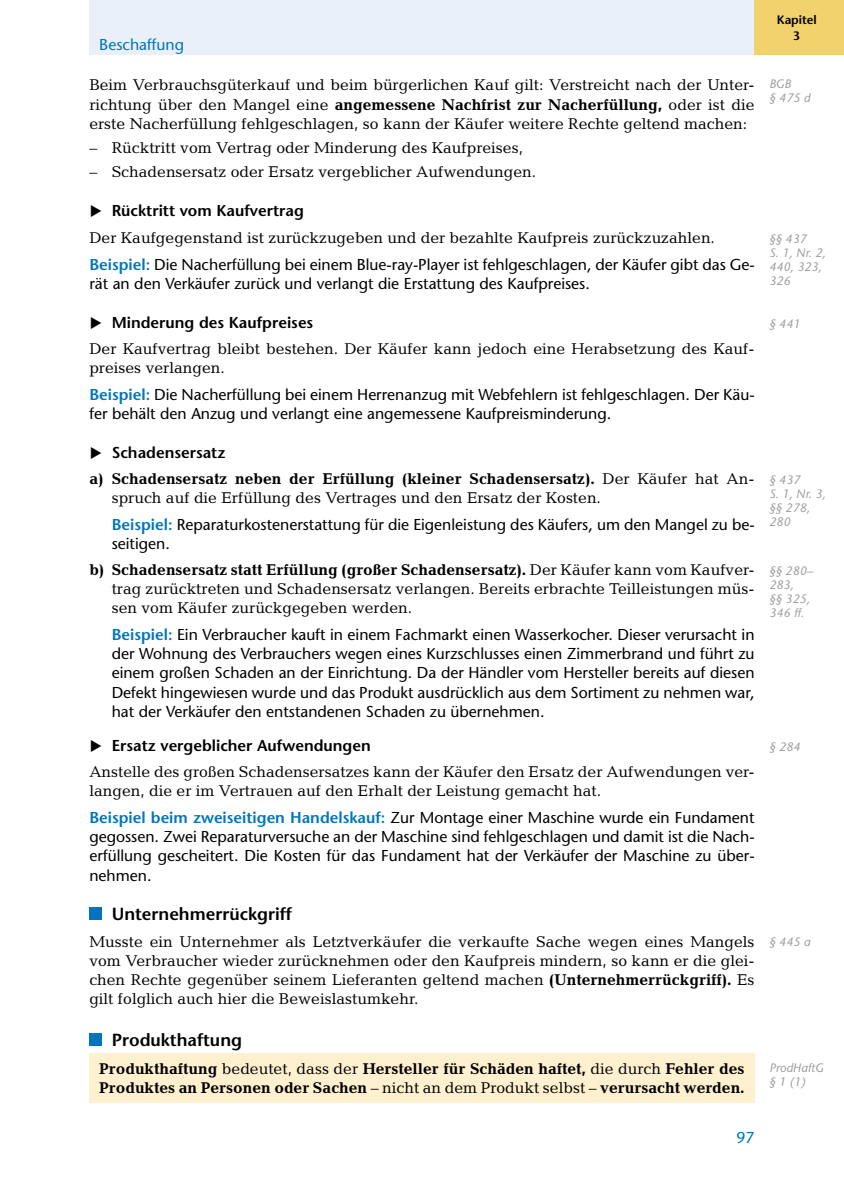
<style>
.page{position:relative;width:844px;height:1191px;background:#fff}
.page>*{position:absolute;margin:0;border:0;box-sizing:border-box;transform-origin:0 0}
.t1{font:600 17.5px "Stone Sans Std";color:#000}
.t2{font:500 15.75px/19.2px "Stone Sans Std";color:#000}
.t3{font:15.75px/19.2px "Candida Std";color:#000}
.t4{font:700 15.75px/25.7px "Candida Std";color:#000}
.t5{font:500 15.75px "Stone Sans Std";color:#0075be}
.t6{font:italic 500 12.25px/14px "Stone Sans Std";color:#9c9d9d}
.t7{font:600 12.25px/15.8px "Stone Sans Std";letter-spacing:-.005em;color:#000;text-align:center}
.s1{font-weight:700}
.s2{font-family:"STIX General";font-weight:400;font-size:19.6px}
.s3{font-weight:600}
.s4{font-family:"Candida Std";font-weight:400}
.s5{font-weight:600;color:#0075be}
.s6{font-family:"STIX General";font-size:19.6px}
.s7{font-family:"Stone Sans Std";font-weight:600}
.s8{font-weight:400}
.s9{font-family:"Stone Sans Std";font-weight:500}
.s10{font-family:"Stone Sans Std";font-weight:600;color:#0075be}
</style>
<div class="page">
<div style="left:89px;top:0;width:754px;height:55px;background:#e9f0fa"></div>
<div style="left:754px;top:0;width:89px;height:55px;background:#f1d26d"></div>
<div style="left:89px;top:907px;width:13px;height:12px;background:#0075be"></div>
<div style="left:89px;top:1033px;width:13px;height:13px;background:#0075be"></div>
<div style="left:89px;top:1052px;width:665px;height:50px;background:#fff0cf"></div>
<p class="t5" style="left:99px;top:35px;width:86px">Beschaffung</p>
<p class="t7" style="left:776px;top:12px;width:41px">Kapitel<br>3</p>
<p class="t3" style="left:89px;top:75px;width:666px;text-align:justify">Beim Verbrauchsgüterkauf und beim bürgerlichen Kauf gilt: Verstreicht nach der Unter&shy;richtung über den Mangel eine <span class="s1">angemessene Nachfrist zur Nacherfüllung,</span> oder ist die erste Nacherfüllung fehlgeschlagen, so kann der Käufer weitere Rechte geltend machen:</p>
<p class="t3" style="left:89px;top:138px;width:435px">– Rücktritt vom Vertrag oder Minderung des Kaufpreises,</p>
<p class="t3" style="left:89px;top:162px;width:448px">– Schadensersatz oder Ersatz vergeblicher Aufwendungen.</p>
<p class="t2" style="left:89px;top:197px;width:666px;line-height:26.8px"><span class="s2">▸</span> <span class="s3">Rücktritt vom Kaufvertrag<br></span><span class="s4">Der Kaufgegenstand ist zurückzugeben und der bezahlte Kaufpreis zurückzuzahlen.<br></span><span class="s5">Beispiel:</span> Die Nacherfüllung bei einem Blue-ray-Player ist fehlgeschlagen, der Käufer gibt das Ge-</p>
<p class="t2" style="left:89px;top:274px;width:502px">rät an den Verkäufer zurück und verlangt die Erstattung des Kaufpreises.</p>
<p class="t3" style="left:89px;top:310px;width:666px;line-height:25.7px"><span class="s6">▸</span> <span class="s7">Minderung des Kaufpreises<br></span>Der Kaufvertrag bleibt bestehen. Der Käufer kann jedoch eine Herabsetzung des Kauf-</p>
<p class="t2" style="left:89px;top:354px;width:666px;line-height:26.8px"><span class="s4">preises verlangen.<br></span><span class="s5">Beispiel:</span> Die Nacherfüllung bei einem Herrenanzug mit Webfehlern ist fehlgeschlagen. Der Käu-</p>
<p class="t2" style="left:89px;top:404px;width:523px">fer behält den Anzug und verlangt eine angemessene Kaufpreisminderung.</p>
<p class="t4" style="left:89px;top:440px;width:666px"><span class="s2">▸</span> <span class="s7">Schadensersatz<br></span>a) Schadensersatz neben der Erfüllung (kleiner Schadensersatz). <span class="s8">Der Käufer hat An-</span></p>
<p class="t2" style="left:112px;top:484px;width:644px;line-height:26.8px"><span class="s4">spruch auf die Erfüllung des Vertrages und den Ersatz der Kosten.<br></span><span class="s5">Beispiel:</span> Reparaturkostenerstattung für die Eigenleistung des Käufers, um den Mangel zu be-</p>
<p class="t4" style="left:89px;top:531px;width:666px;text-indent:22px"><span class="s9">seitigen.<br></span>b) Schadensersatz statt Erfüllung (großer Schadensersatz). <span class="s8">Der Käufer kann vom Kaufver-</span></p>
<p class="t3" style="left:112px;top:579px;width:644px">trag zurücktreten und Schadensersatz verlangen. Bereits erbrachte Teilleistungen müs&shy;sen vom Käufer zurückgegeben werden.</p>
<p class="t2" style="left:112px;top:625px;width:644px;text-align:justify"><span class="s5">Beispiel:</span> Ein Verbraucher kauft in einem Fachmarkt einen Wasserkocher. Dieser verursacht in der Wohnung des Verbrauchers wegen eines Kurzschlusses einen Zimmerbrand und führt zu einem großen Schaden an der Einrichtung. Da der Händler vom Hersteller bereits auf diesen Defekt hingewiesen wurde und das Produkt ausdrücklich aus dem Sortiment zu nehmen war, hat der Verkäufer den entstandenen Schaden zu übernehmen.</p>
<p class="t3" style="left:89px;top:733px;width:666px;line-height:25.7px"><span class="s6">▸</span> <span class="s7">Ersatz vergeblicher Aufwendungen<br></span>Anstelle des großen Schadensersatzes kann der Käufer den Ersatz der Aufwendungen ver-</p>
<p class="t3" style="left:89px;top:777px;width:666px;line-height:26.8px">langen, die er im Vertrauen auf den Erhalt der Leistung gemacht hat.<br><span class="s10">Beispiel beim zweiseitigen Handelskauf:</span> <span class="s9">Zur Montage einer Maschine wurde ein Fundament</span></p>
<p class="t2" style="left:89px;top:827px;width:666px;text-align:justify">gegossen. Zwei Reparaturversuche an der Maschine sind fehlgeschlagen und damit ist die Nach&shy;erfüllung gescheitert. Die Kosten für das Fundament hat der Verkäufer der Maschine zu über&shy;nehmen.</p>
<p class="t1" style="left:112px;top:903px;width:182px">Unternehmerrückgriff</p>
<p class="t3" style="left:89px;top:931px;width:666px;text-align:justify">Musste ein Unternehmer als Letztverkäufer die verkaufte Sache wegen eines Mangels vom Verbraucher wieder zurücknehmen oder den Kaufpreis mindern, so kann er die glei&shy;chen Rechte gegenüber seinem Lieferanten geltend machen <span class="s1">(Unternehmerrückgriff).</span> Es gilt folglich auch hier die Beweislastumkehr.</p>
<p class="t1" style="left:112px;top:1029px;width:132px">Produkthaftung</p>
<p class="t4" style="left:99px;top:1058px;width:646px;line-height:19.2px">Produkthaftung <span class="s8">bedeutet, dass der</span> Hersteller für Schäden haftet, <span class="s8">die durch</span> Fehler des<br>Produktes an Personen oder Sachen <span class="s8">– nicht an dem Produkt selbst –</span> verursacht werden.</p>
<p class="t6" style="left:769px;top:1060px;width:56px">ProdHaftG § 1 (1)</p>
<p class="t6" style="left:769px;top:77px;width:42px">BGB<br>§ 475 d</p>
<p class="t6" style="left:769px;top:232px;width:58px">§§ 437<br>S. 1, Nr. 2,<br>440, 323,<br>326</p>
<p class="t6" style="left:769px;top:317px;width:32px">§ 441</p>
<p class="t6" style="left:769px;top:473px;width:58px">§ 437<br>S. 1, Nr. 3, §§ 278,<br>280</p>
<p class="t6" style="left:769px;top:563px;width:45px">§§ 280–<br>283,<br>§§ 325,<br>346 ff.</p>
<p class="t6" style="left:769px;top:740px;width:32px">§ 284</p>
<p class="t6" style="left:769px;top:934px;width:42px">§ 445 a</p>
<p class="t5" style="left:736px;top:1128px;width:20px">97</p>
</div>
